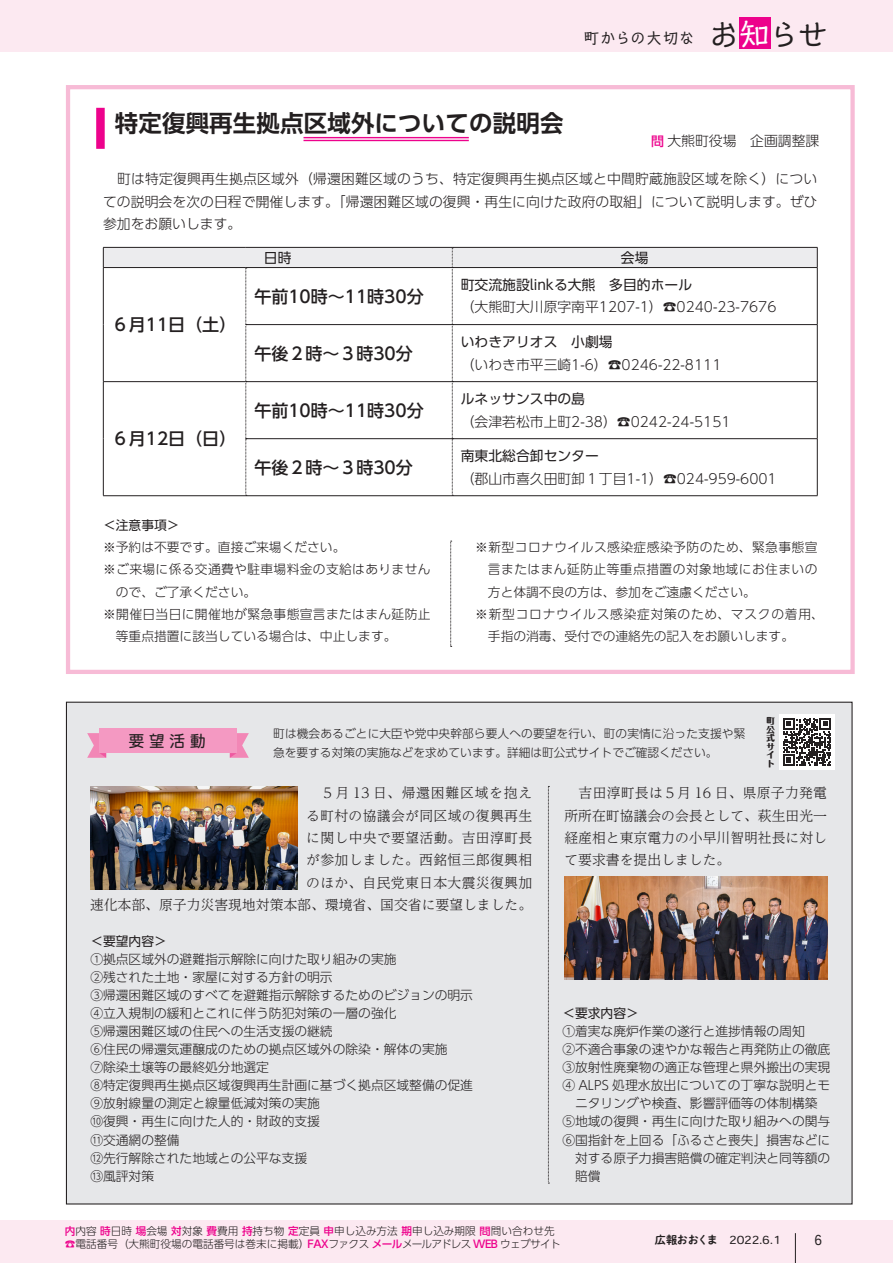
<style>
.page{position:relative;width:893px;height:1263px;background:#fff}
.page>*{position:absolute;margin:0;border:0;box-sizing:border-box;transform-origin:0 0}
.t1{font:31.95px "Talking Std";color:#231f20}
.t2{font:700 23.4px "UD Shin Go Pro De";letter-spacing:.01em;color:#231f20}
.t3{font:500 16.95px "UD Shin Go Pro";color:#231f20}
.t4{font:16.05px "Talking Std";letter-spacing:-.005em;color:#231f20}
.t5{font:16.05px "Heisei Maru Go Std W4";color:#231f20}
.t6{font:300 13.8px/22.4px "UD Shin Go Pro";color:#231f20;text-align:justify}
.t7{font:300 13.8px/22.4px "UD Reimin Pr 6 N";letter-spacing:.025em;color:#231f20;text-align:right}
.t8{font:300 13.8px/22.4px "UD Reimin Pr 6 N";color:#231f20;text-align:justify}
.t9{font:13.8px "UD Shin Go Pro";color:#231f20}
.t10{font:13.8px "Heisei Maru Go Std W4";color:#231f20;scale:.8 1}
.t11{font:300 12.75px/18.1px "UD Shin Go Pr 6 N";color:#231f20}
.t12{font:300 12.75px "UD Shin Go Pro";letter-spacing:.03em;color:#231f20}
.t13{font:300 12.75px "UD Shin Go Pro";color:#231f20}
.t14{font:300 12.75px "UD Shin Go Pro";letter-spacing:.06em;color:#231f20}
.t15{font:12.75px "UD Shin Go Pro";color:#231f20}
.t16{font:12.75px "UD Shin Go Pr 6 N";color:#231f20}
.t17{font:300 11.7px/19.2px "UD Shin Go Pr 6 N";letter-spacing:.01em;color:#231f20}
.t18{font:11.1px "Heisei Maru Go Std W4";color:#231f20}
.t19{font:11.1px "P Shuei NM Go Std N B";letter-spacing:-.035em;color:#231f20}
.t20{font:300 10.65px "UD Shin Go Pro";color:#231f20}
.t21{font:300 10.65px "UD Shin Go Pro";letter-spacing:-.06em;color:#231f20}
.t22{font:800 8.55px/8.6px "Maru Fo Pro";color:#231f20}
.s1{color:#fff}
.s2{font-weight:500;font-size:13.05px;color:#ed028c}
.s3{font-weight:400}
.s4{font-weight:500;color:#ed028c}
.s5{font-weight:500;font-size:10.35px;color:#ed028c}
</style>
<div class="page">
<div style="left:0;top:0;width:893px;height:51px;background:#fce9f1"></div>
<div style="left:739px;top:18px;width:32px;height:31px;background:#ed028c"></div>
<div style="left:0;top:1220px;width:893px;height:43px;background:#fce9f1"></div>
<div style="left:66px;top:85px;width:789px;height:589px;border:4px solid #f7bbd6"></div>
<svg style="left:103px;top:247px;width:715px;height:249px"></svg>
<hr style="left:303px;top:137px;width:166px;height:1px;background:#ed028c">
<hr style="left:303px;top:140px;width:166px;height:1px;background:#ed028c">
<div style="left:96px;top:108px;width:9px;height:41px;background:#ed028c"></div>
<div style="left:65px;top:701px;width:788px;height:504px;background:#e6e7e9"></div>
<img style="left:90px;top:787px;width:208px;height:103px">
<svg style="left:87px;top:733px;width:19px;height:25px"></svg>
<svg style="left:230px;top:733px;width:19px;height:25px"></svg>
<div style="left:99px;top:728px;width:138px;height:25px;background:#f499c2"></div>
<div style="left:779px;top:714px;width:56px;height:55px;background:#fff"></div>
<svg style="left:783px;top:718px;width:48px;height:48px"></svg>
<img style="left:564px;top:877px;width:263px;height:102px">
<svg style="left:548px;top:786px;width:1px;height:398px"></svg>
<svg style="left:450px;top:541px;width:2px;height:106px"></svg>
<hr style="left:795px;top:1233px;width:1px;height:30px;background:#231f20">
<p class="t4" style="left:583px;top:26px;width:113px">町からの大切な</p>
<p class="t1" style="left:708px;top:10px;width:122px">お<span class="s1">知</span>らせ</p>
<p class="t2" style="left:115px;top:104px;width:450px">特定復興再生拠点区域外についての説明会</p>
<p class="t6" style="left:651px;top:130px;width:170px"><span class="s2">問</span>大熊町役場　企画調整課</p>
<p class="t6" style="left:103px;top:167px;width:716px">　町は特定復興再生拠点区域外（帰還困難区域のうち、特定復興再生拠点区域と中間貯蔵施設区域を除く）についての説明会を次の日程で開催します。「帰還困難区域の復興・再生に向けた政府の取組」について説明します。ぜひ参加をお願いします。</p>
<p class="t9" style="left:264px;top:246px;width:29px">日時</p>
<p class="t3" style="left:112px;top:311px;width:126px">６月11日（土(</p>
<p class="t3" style="left:112px;top:425px;width:126px">６月12日（日(</p>
<p class="t3" style="left:254px;top:282px;width:171px">午前10時～11時30分</p>
<p class="t3" style="left:254px;top:339px;width:160px">午後２時～３時30分</p>
<p class="t3" style="left:254px;top:396px;width:171px">午前10時～11時30分</p>
<p class="t3" style="left:254px;top:453px;width:160px">午後２時～３時30分</p>
<p class="t15" style="left:103px;top:515px;width:78px">＜注意事項&lt;</p>
<p class="t13" style="left:103px;top:537px;width:244px">※予約は不要です。直接ご来場ください。</p>
<p class="t12" style="left:103px;top:559px;width:329px">※ご来場に係る交通費や駐車場料金の支給はありません</p>
<p class="t13" style="left:116px;top:582px;width:142px">ので、ご了承ください。</p>
<p class="t12" style="left:103px;top:604px;width:329px">※開催日当日に開催地が緊急事態宣言またはまん延防止</p>
<p class="t13" style="left:116px;top:626px;width:282px">等重点措置に該当している場合は、中止します。</p>
<p class="t9" style="left:621px;top:246px;width:29px">会場</p>
<p class="t9" style="left:461px;top:274px;width:233px">町交流施設linkる大熊　多目的ホール</p>
<p class="t6" style="left:461px;top:296px;width:317px">（大熊町大川原字南平1207-1(☎0240-23-7676</p>
<p class="t9" style="left:461px;top:331px;width:154px">いわきアリオス　小劇場</p>
<p class="t6" style="left:461px;top:353px;width:262px">（いわき市平三崎1-6(☎0246-22-8111</p>
<p class="t9" style="left:461px;top:388px;width:126px">ルネッサンス中の島</p>
<p class="t6" style="left:461px;top:410px;width:271px">（会津若松市上町2-38(☎0242-24-5151</p>
<p class="t9" style="left:461px;top:445px;width:140px">南東北総合卸センター</p>
<p class="t6" style="left:461px;top:467px;width:317px">（郡山市喜久田町卸１丁目1-1(☎024-959-6001</p>
<p class="t12" style="left:475px;top:537px;width:344px">※新型コロナウイルス感染症感染予防のため、緊急事態宣</p>
<p class="t12" style="left:488px;top:559px;width:331px">言またはまん延防止等重点措置の対象地域にお住まいの</p>
<p class="t13" style="left:488px;top:582px;width:269px">方と体調不良の方は、参加をご遠慮ください。</p>
<p class="t14" style="left:475px;top:604px;width:350px">※新型コロナウイルス感染症対策のため、マスクの着用、</p>
<p class="t13" style="left:488px;top:626px;width:308px">手指の消毒、受付での連絡先の記入をお願いします。</p>
<p class="t5" style="left:128px;top:730px;width:79px">要望活動</p>
<p class="t17" style="left:273px;top:723px;width:474px">町は機会あるごとに大臣や党中央幹部ら要人への要望を行い、町の実情に沿った支援や緊急を要する対策の実施などを求めています。詳細は町公式サイトでご確認ください。</p>
<p class="t22" style="left:766px;top:715px;width:10px">町公式サイト</p>
<p class="t7" style="left:90px;top:781px;width:444px">　５月 13 日、帰還困難区域を抱え<br>る町村の協議会が同区域の復興再生<br>に関し中央で要望活動。吉田淳町長<br>が参加しました。西銘恒三郎復興相<br>のほか、自民党東日本大震災復興加<br>速化本部、原子力災害現地対策本部、環境省、国交省に要望しました。</p>
<p class="t11" style="left:90px;top:931px;width:384px"><span class="s3">＜要望内容&lt;<br></span>①拠点区域外の避難指示解除に向けた取り組みの実施<br>②残された土地・家屋に対する方針の明示<br>③帰還困難区域のすべてを避難指示解除するためのビジョンの明示<br>④立入規制の緩和とこれに伴う防犯対策の一層の強化<br>⑤帰還困難区域の住民への生活支援の継続<br>⑥住民の帰還気運醸成のための拠点区域外の除染・解体の実施<br>⑦除染土壌等の最終処分地選定<br>⑧特定復興再生拠点区域復興再生計画に基づく拠点区域整備の促進<br>⑨放射線量の測定と線量低減対策の実施<br>⑩復興・再生に向けた人的・財政的支援<br>⑪交通網の整備<br>⑫先行解除された地域との公平な支援<br>⑬風評対策</p>
<p class="t8" style="left:564px;top:781px;width:264px">　吉田淳町長は５月 16 日、県原子力発電所所在町協議会の会長として、萩生田光一経産相と東京電力の小早川智明社長に対して要求書を提出しました。</p>
<p class="t16" style="left:562px;top:1003px;width:78px">＜要求内容&lt;</p>
<p class="t11" style="left:562px;top:1022px;width:244px">①着実な廃炉作業の遂行と進捗情報の周知</p>
<p class="t11" style="left:562px;top:1040px;width:269px">②不適合事象の速やかな報告と再発防止の徹底</p>
<p class="t11" style="left:562px;top:1058px;width:269px">③放射性廃棄物の適正な管理と県外搬出の実現</p>
<p class="t11" style="left:562px;top:1076px;width:269px">④ ALPS 処理水放出についての丁寧な説明とモ</p>
<p class="t11" style="left:575px;top:1094px;width:244px">ニタリングや検査、影響評価等の体制構築</p>
<p class="t11" style="left:562px;top:1112px;width:269px">⑤地域の復興・再生に向けた取り組みへの関与</p>
<p class="t11" style="left:562px;top:1130px;width:269px">⑥国指針を上回る「ふるさと喪失」損害などに</p>
<p class="t11" style="left:575px;top:1148px;width:257px">対する原子力損害賠償の確定判決と同等額の</p>
<p class="t11" style="left:575px;top:1166px;width:27px">賠償</p>
<p class="t20" style="left:65px;top:1222px;width:491px"><span class="s4">内</span>内容<span class="s4">時</span>日時<span class="s4">場</span>会場<span class="s4">対</span>対象<span class="s4">費</span>費用<span class="s4">持</span>持ち物<span class="s4">定</span>定員<span class="s4">申</span>申し込み方法<span class="s4">期</span>申し込み期限<span class="s5">問</span>問い合わせ先</p>
<p class="t21" style="left:307px;top:1235px;width:255px"><span class="s4">FAX</span>ファクス<span class="s4">メール</span>メールアドレス <span class="s4">WEB</span> ウェブサイト</p>
<p class="t20" style="left:65px;top:1235px;width:246px"><span class="s4">☎</span>電話番号（大熊町役場の電話番号は巻末に掲載）</p>
<p class="t19" style="left:655px;top:1232px;width:64px">広報おおくま</p>
<p class="t18" style="left:729px;top:1232px;width:53px">2022.6. 1</p>
<p class="t10" style="left:814px;top:1231px;width:11px">6</p>
</div>
